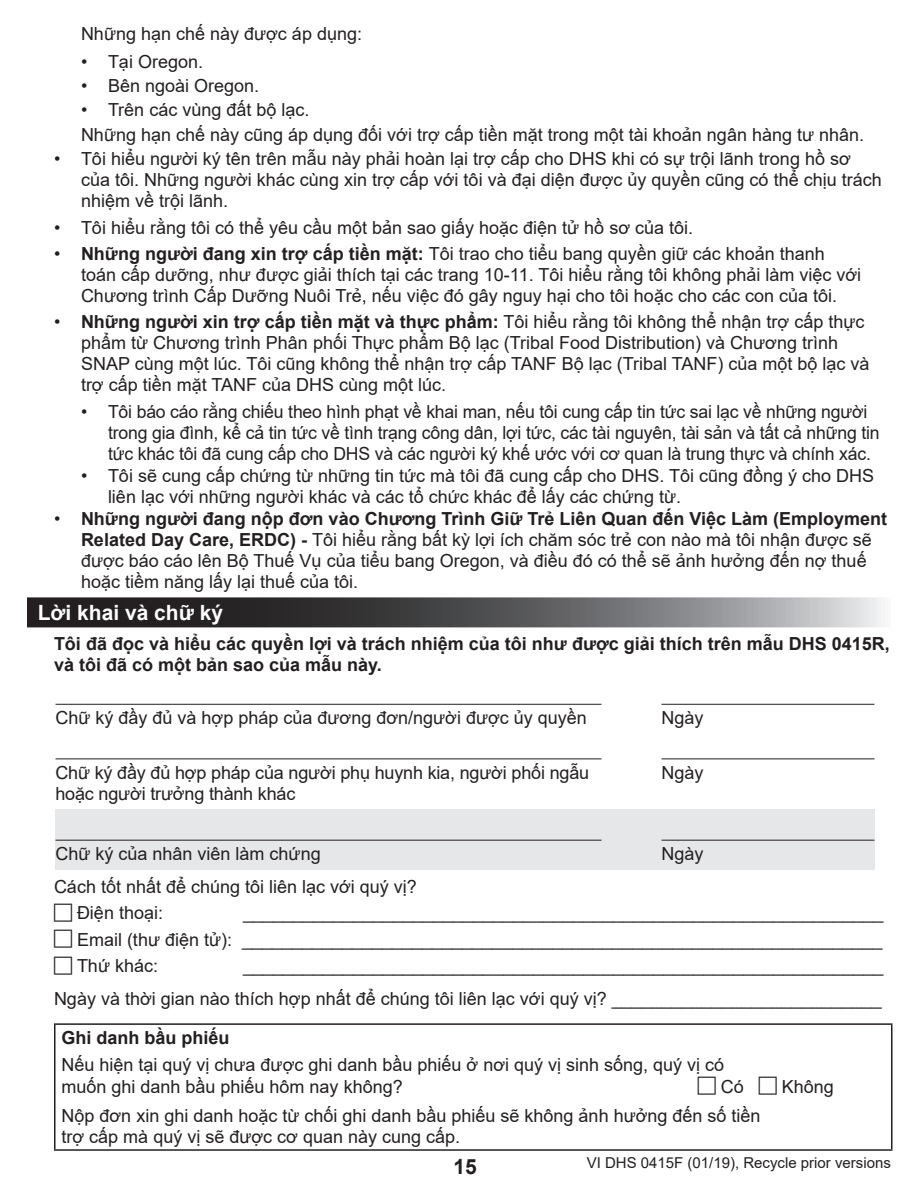
<style>
.page{position:relative;width:918px;height:1188px;background:#fff}
.page>*{position:absolute;margin:0;border:0;box-sizing:border-box;transform-origin:0 0}
.Reversed_Gradient_He{font:700 21px "Arial";color:#fff}
.Body{font:700 21px "Arial";color:#231f20}
.Rights_Hanger{font:18px/21px "Arial";color:#231f20}
.Rights_Hanger_2{font:18px/21px "Arial";letter-spacing:-.01em;color:#231f20}
.Body_indent_2{font:18px "Arial";color:#231f20}
.Body-2{font:18px/21.6px "Arial";color:#231f20}
.Rights_Sign_Here{font:18px "Arial";color:#231f20}
.Hanger_Indent_2{font:18px "Arial";color:#231f20}
.Body_indent_2-2{font:700 18px/21px "Arial";color:#231f20}
.t1{font:15px "Arial";color:#231f20}
.s1{font-weight:700}
</style>
<div class="page">
<div style="left:55px;top:809px;width:820px;height:60px;background:#e6e7e9"></div>
<svg style="left:27px;top:597px;width:858px;height:30px;background:#5e5d5f"></svg>
<hr style="left:56px;top:704px;width:546px;height:1px;background:#231f20">
<hr style="left:662px;top:704px;width:212px;height:1px;background:#231f20">
<hr style="left:56px;top:759px;width:546px;height:1px;background:#231f20">
<hr style="left:662px;top:759px;width:212px;height:1px;background:#231f20">
<hr style="left:56px;top:840px;width:546px;height:1px;background:#231f20">
<hr style="left:662px;top:840px;width:212px;height:1px;background:#231f20">
<hr style="left:54px;top:1023px;width:838px;height:2px;background:#231f20">
<hr style="left:54px;top:1025px;width:2px;height:124px;background:#231f20">
<hr style="left:891px;top:1025px;width:1px;height:124px;background:#231f20">
<hr style="left:54px;top:1149px;width:838px;height:2px;background:#231f20">
<p class="Body-2" style="left:81px;top:23px;width:283px">Những hạn chế này được áp dụng:</p>
<p class="Hanger_Indent_2" style="left:81px;top:49px;width:124px">• Tại Oregon.</p>
<p class="Hanger_Indent_2" style="left:81px;top:73px;width:180px">• Bên ngoài Oregon.</p>
<p class="Hanger_Indent_2" style="left:81px;top:97px;width:230px">• Trên các vùng đất bộ lạc.</p>
<p class="Hanger_Indent_2" style="left:81px;top:122px;width:785px">Những hạn chế này cũng áp dụng đối với trợ cấp tiền mặt trong một tài khoản ngân hàng tư nhân.</p>
<p class="Rights_Hanger" style="left:81px;top:148px;width:802px;text-indent:-27px">• Tôi hiểu người ký tên trên mẫu này phải hoàn lại trợ cấp cho DHS khi có sự trội lãnh trong hồ sơ của tôi. Những người khác cùng xin trợ cấp với tôi và đại diện được ủy quyền cũng có thể chịu trách nhiệm về trội lãnh.</p>
<p class="Rights_Hanger" style="left:54px;top:217px;width:641px">• Tôi hiểu rằng tôi có thể yêu cầu một bản sao giấy hoặc điện tử hồ sơ của tôi.</p>
<p class="Rights_Hanger" style="left:81px;top:243px;width:782px;text-indent:-27px">• <span class="s1">Những người đang xin trợ cấp tiền mặt:</span> Tôi trao cho tiểu bang quyền giữ các khoản thanh toán cấp dưỡng, như được giải thích tại các trang 10-11. Tôi hiểu rằng tôi không phải làm việc với<br>Chương trình Cấp Dưỡng Nuôi Trẻ, nếu việc đó gây nguy hại cho tôi hoặc cho các con của tôi.</p>
<p class="Rights_Hanger" style="left:81px;top:311px;width:790px;text-indent:-27px">• <span class="s1">Những người xin trợ cấp tiền mặt và thực phẩm:</span> Tôi hiểu rằng tôi không thể nhận trợ cấp thực phẩm từ Chương trình Phân phối Thực phẩm Bộ lạc (Tribal Food Distribution) và Chương trình SNAP cùng một lúc. Tôi cũng không thể nhận trợ cấp TANF Bộ lạc (Tribal TANF) của một bộ lạc và trợ cấp tiền mặt TANF của DHS cùng một lúc.</p>
<p class="Rights_Hanger_2" style="left:108px;top:401px;width:773px;text-indent:-27px">• Tôi báo cáo rằng chiếu theo hình phạt về khai man, nếu tôi cung cấp tin tức sai lạc về những người trong gia đình, kể cả tin tức về tình trạng công dân, lợi tức, các tài nguyên, tài sản và tất cả những tin tức khác tôi đã cung cấp cho DHS và các người ký khế ước với cơ quan là trung thực và chính xác.</p>
<p class="Rights_Hanger_2" style="left:108px;top:465px;width:768px;text-indent:-27px">• Tôi sẽ cung cấp chứng từ những tin tức mà tôi đã cung cấp cho DHS. Tôi cũng đồng ý cho DHS liên lạc với những người khác và các tổ chức khác để lấy các chứng từ.</p>
<p class="Rights_Hanger" style="left:81px;top:508px;width:808px;text-indent:-27px">• <span class="s1">Những người đang nộp đơn vào Chương Trình Giữ Trẻ Liên Quan đến Việc Làm (Employment Related Day Care, ERDC) -</span> Tôi hiểu rằng bất kỳ lợi ích chăm sóc trẻ con nào mà tôi nhận được sẽ được báo cáo lên Bộ Thuế Vụ của tiểu bang Oregon, và điều đó có thể sẽ ảnh hưởng đến nợ thuế hoặc tiềm năng lấy lại thuế của tôi.</p>
<p class="Reversed_Gradient_He" style="left:38px;top:598px;width:187px">Lời khai và chữ ký</p>
<p class="Body_indent_2-2" style="left:54px;top:633px;width:837px">Tôi đã đọc và hiểu các quyền lợi và trách nhiệm của tôi như được giải thích trên mẫu DHS 0415R, và tôi đã có một bản sao của mẫu này.</p>
<p class="Rights_Sign_Here" style="left:56px;top:705px;width:533px">Chữ ký đầy đủ và hợp pháp của đương đơn/người được ủy quyền</p>
<p class="Rights_Sign_Here" style="left:662px;top:705px;width:44px">Ngày</p>
<p class="Rights_Sign_Here" style="left:56px;top:760px;width:535px">Chữ ký đầy đủ hợp pháp của người phụ huynh kia, người phối ngẫu</p>
<p class="Rights_Sign_Here" style="left:662px;top:760px;width:44px">Ngày</p>
<p class="Rights_Sign_Here" style="left:56px;top:781px;width:241px">hoặc người trưởng thành khác</p>
<p class="Rights_Sign_Here" style="left:56px;top:841px;width:267px">Chữ ký của nhân viên làm chứng</p>
<p class="Rights_Sign_Here" style="left:661px;top:841px;width:44px">Ngày</p>
<p class="Body_indent_2" style="left:54px;top:874px;width:364px">Cách tốt nhất để chúng tôi liên lạc với quý vị?</p>
<p class="Body_indent_2" style="left:77px;top:901px;width:88px">Điện thoại:</p>
<p class="Body_indent_2" style="left:243px;top:901px;width:642px">________________________________________________________________</p>
<p class="Body_indent_2" style="left:77px;top:927px;width:807px">Email (thư điện tử): ________________________________________________________________</p>
<p class="Body_indent_2" style="left:77px;top:953px;width:83px">Thứ khác:</p>
<p class="Body_indent_2" style="left:243px;top:953px;width:642px">________________________________________________________________</p>
<p class="Body_indent_2" style="left:54px;top:986px;width:829px">Ngày và thời gian nào thích hợp nhất để chúng tôi liên lạc với quý vị? ___________________________</p>
<p class="Body_indent_2-2" style="left:62px;top:1027px;width:170px">Ghi danh bầu phiếu</p>
<p class="Body-2" style="left:62px;top:1054px;width:664px">Nếu hiện tại quý vị chưa được ghi danh bầu phiếu ở nơi quý vị sinh sống, quý vị có muốn ghi danh bầu phiếu hôm nay không?</p>
<p class="Body-2" style="left:721px;top:1075px;width:25px">Có</p>
<p class="Body-2" style="left:782px;top:1075px;width:54px">Không</p>
<p class="Body-2" style="left:62px;top:1104px;width:701px">Nộp đơn xin ghi danh hoặc từ chối ghi danh bầu phiếu sẽ không ảnh hưởng đến số tiền trợ cấp mà quý vị sẽ được cơ quan này cung cấp.</p>
<p class="Body" style="left:453px;top:1152px;width:25px">15</p>
<p class="t1" style="left:587px;top:1152px;width:306px">VI DHS 0415F (01/19), Recycle prior versions</p>
</div>
